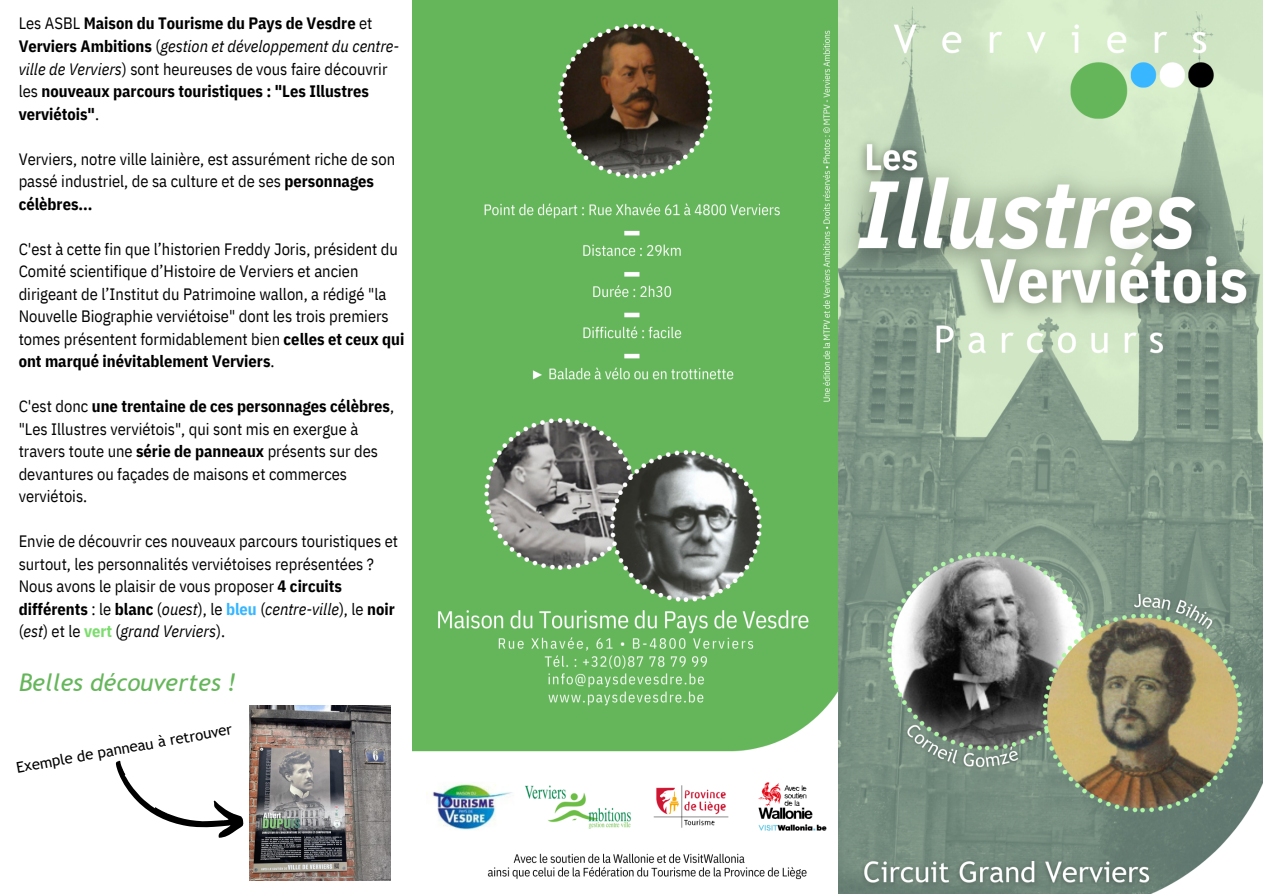
<style>
.page{position:relative;width:1263px;height:894px;background:#fff}
.page>*{position:absolute;margin:0;border:0;box-sizing:border-box;transform-origin:0 0}
.t1{font:italic 24px "Trebuchet MS";color:#65b65a}
.t2{font:16.5px/22.5px "IBM Plex Sans Cond";color:#000}
.t3{font:700 16.5px/22.5px "IBM Plex Sans Cond";color:#000}
.t4{font:15px "Trebuchet MS";color:#000}
.s1{font-weight:400}
.s2{font-weight:400;font-style:italic}
.s3{font-weight:700}
.s4{font-style:italic}
.s5{font-weight:700;color:#38b6ff}
.s6{font-weight:700;color:#7bdd6d}
</style>
<div class="page">
<img style="left:413px;top:0;width:850px;height:893px">
<img style="left:250px;top:705px;width:140px;height:175px">
<svg style="left:115px;top:760px;width:129px;height:78px"></svg>
<p class="t3" style="left:19px;top:12px;width:382px"><span class="s1">Les ASBL</span> Maison du Tourisme du Pays de Vesdre <span class="s1">et </span>Verviers Ambitions <span class="s1">(</span><span class="s2">gestion et développement du centre&shy;ville de Verviers</span><span class="s1">) sont heureuses de vous faire découvrir les</span> nouveaux parcours touristiques : "Les Illustres verviétois"<span class="s1">.</span></p>
<p class="t2" style="left:19px;top:147px;width:378px">Verviers, notre ville lainière, est assurément riche de son passé industriel, de sa culture et de ses <span class="s3">personnages célèbres...</span></p>
<p class="t2" style="left:19px;top:237px;width:387px">C'est à cette fin que l’historien Freddy Joris, président du Comité scientifique d’Histoire de Verviers et ancien dirigeant de l’Institut du Patrimoine wallon, a rédigé "la Nouvelle Biographie verviétoise" dont les trois premiers tomes présentent formidablement bien <span class="s3">celles et ceux qui ont marqué inévitablement Verviers</span>.</p>
<p class="t2" style="left:19px;top:394px;width:377px">C'est donc <span class="s3">une trentaine de ces personnages célèbres</span>, "Les Illustres verviétois", qui sont mis en exergue à travers toute une <span class="s3">série de panneaux</span> présents sur des devantures ou façades de maisons et commerces verviétois.</p>
<p class="t2" style="left:19px;top:529px;width:381px">Envie de découvrir ces nouveaux parcours touristiques et surtout, les personnalités verviétoises représentées ?<br>Nous avons le plaisir de vous proposer <span class="s3">4 circuits différents</span> : le <span class="s3">blanc</span> (<span class="s4">ouest</span>), le <span class="s5">bleu</span> (<span class="s4">centre-ville</span>), le <span class="s3">noir </span>(<span class="s4">est</span>) et le <span class="s6">vert</span> (<span class="s4">grand Verviers</span>).</p>
<p class="t1" style="left:19px;top:668px;width:219px">Belles découvertes !</p>
<p class="t4" style="left:15px;top:758px;width:220px;rotate:-10deg">Exemple de panneau à retrouver</p>
</div>
